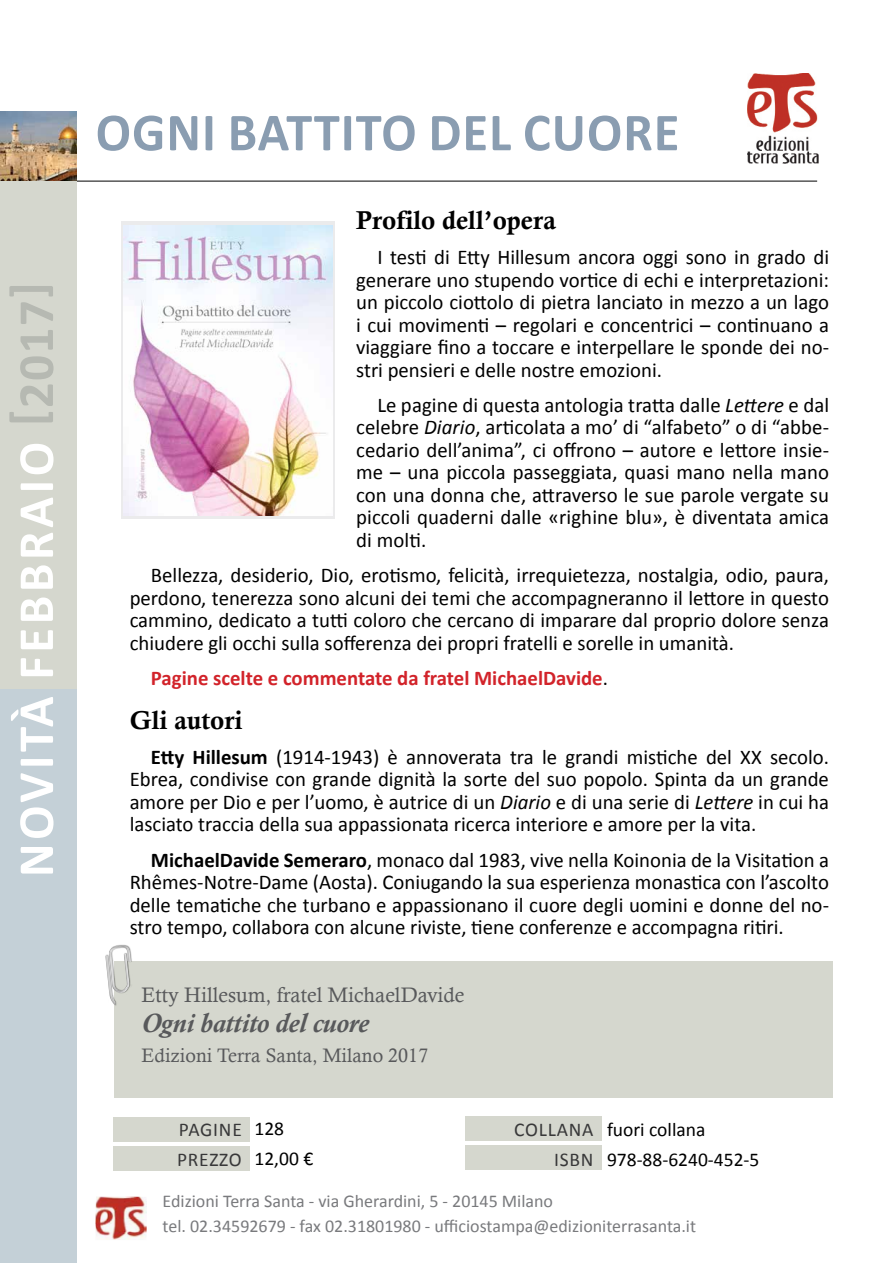
<style>
.page{position:relative;width:893px;height:1263px;background:#fff}
.page>*{position:absolute;margin:0;border:0;box-sizing:border-box;transform-origin:0 0}
.t1{font:700 54px "Calibri";letter-spacing:.02em;color:#8a9db1}
.t2{font:700 51px "Calibri";letter-spacing:.07em;color:#fff}
.t3{font:700 51px "Calibri";color:#b6b9b2}
.t4{font:italic 700 27px "Calisto";letter-spacing:-.01em;color:#58595b}
.t5{font:25.8px "Calis MT Bol";color:#000}
.t6{font:21px/22.5px "Calibri";color:#000;text-align:justify}
.t7{font:700 21px "Calibri";color:#d2232a}
.t8{font:21px "Calisto";color:#58595b}
.t9{font:19.5px/30px "Calibri";color:#000}
.t10{font:19.5px "Calisto";color:#58595b}
.t11{font:19.5px/29.5px "Calibri";letter-spacing:.04em;color:#383839}
.t12{font:18px/25.2px "Calibri";color:#797a7d}
.s1{font-style:italic}
.s2{font-weight:400;color:#000}
.s3{font-weight:700}
</style>
<div class="page">
<img style="left:95px;top:1196px;width:52px;height:44px">
<img style="left:748px;top:73px;width:71px;height:90px">
<img style="left:0;top:111px;width:77px;height:52px">
<div style="left:0;top:689px;width:77px;height:574px;background:#c4d0d7"></div>
<hr style="left:77px;top:181px;width:740px;height:1px;background:#000">
<div style="left:0;top:163px;width:77px;height:526px;background:#d5d7ce"></div>
<div style="left:114px;top:961px;width:719px;height:136px;background:#d5d7ce"></div>
<div style="left:105px;top:945px;width:27px;height:62px;background:#000;opacity:.43"></div>
<img style="left:105px;top:945px;width:26px;height:60px">
<div style="left:465px;top:1145px;width:137px;height:25px;background:#d5d7ce"></div>
<div style="left:465px;top:1116px;width:137px;height:25px;background:#d5d7ce"></div>
<div style="left:114px;top:1146px;width:136px;height:25px;background:#d5d7ce"></div>
<div style="left:114px;top:1117px;width:136px;height:25px;background:#d5d7ce"></div>
<svg style="left:121px;top:221px;width:214px;height:298px;background:#eaecee"></svg>
<img style="left:123px;top:226px;width:209px;height:290px">
<h2 class="t3" style="left:-3px;top:299px;width:18px;rotate:-90deg">[</h2>
<h2 class="t3" style="left:3px;top:408px;width:110px;rotate:-90deg">2017</h2>
<h2 class="t3" style="left:-3px;top:426px;width:18px;rotate:-90deg">]</h2>
<h2 class="t2" style="left:3px;top:877px;width:437px;rotate:-90deg">NOVITÀ FEBBRAIO</h2>
<h1 class="t1" style="left:96px;top:98px;width:585px">OGNI BATTITO DEL CUORE</h1>
<p class="t5" style="left:356px;top:205px;width:201px">Profilo dell’opera</p>
<p class="t6" style="left:356px;top:246px;width:474px;text-indent:21px">I testi di Etty Hillesum ancora oggi sono in grado di generare uno stupendo vortice di echi e interpretazioni: un piccolo ciottolo di pietra lanciato in mezzo a un lago i cui movimenti – regolari e concentrici – continuano a</p>
<p class="t6" style="left:356px;top:358px;width:307px">stri pensieri e delle nostre emozioni.</p>
<p class="t6" style="left:356px;top:336px;width:475px">viaggiare fino a toccare e interpellare le sponde dei no-</p>
<p class="t6" style="left:377px;top:394px;width:453px">Le pagine di questa antologia tratta dalle <span class="s1">Lettere</span> e dal</p>
<p class="t6" style="left:356px;top:416px;width:475px">celebre <span class="s1">Diario</span>, articolata a mo’ di “alfabeto” o di “abbe-</p>
<p class="t6" style="left:356px;top:439px;width:475px">cedario dell’anima ,” ci offrono – autore e lettore insie-</p>
<p class="t6" style="left:356px;top:461px;width:474px">me – una piccola passeggiata, quasi mano nella mano</p>
<p class="t6" style="left:356px;top:484px;width:474px">con una donna che, attraverso le sue parole vergate su piccoli quaderni dalle «righine blu è,» diventata amica di molti.</p>
<p class="t6" style="left:130px;top:564px;width:701px;text-indent:21px">Bellezza, desiderio, Dio, erotismo, felicità, irrequietezza, nostalgia, odio, paura, perdono, tenerezza sono alcuni dei temi che accompagneranno il lettore in questo cammino, dedicato a tutti coloro che cercano di imparare dal proprio dolore senza chiudere gli occhi sulla sofferenza dei propri fratelli e sorelle in umanità.</p>
<p class="t7" style="left:151px;top:664px;width:459px">Pagine scelte e commentate da fratel MichaelDavide<span class="s2">.</span></p>
<p class="t5" style="left:130px;top:705px;width:114px">Gli autori</p>
<p class="t6" style="left:130px;top:746px;width:701px;text-indent:21px"><span class="s3">Etty Hillesum</span> (1914-1943) è annoverata tra le grandi mistiche del XX secolo.<br>Ebrea, condivise con grande dignità la sorte del suo popolo. Spinta da un grande amore per Dio e per ’l uomo è, autrice di un <span class="s1">Diario</span> e di una serie di <span class="s1">Lettere</span> in cui ha lasciato traccia della sua appassionata ricerca interiore e amore per la vita.</p>
<p class="t6" style="left:130px;top:848px;width:701px;text-align:right"><span class="s3">MichaelDavide Semeraro</span>, monaco dal 1983, vive nella Koinonia de la Visitation a<br>Rhêmes-Notre-Dame (Aosta .) Coniugando la sua esperienza monastica con ’l ascolto</p>
<p class="t6" style="left:130px;top:916px;width:656px">stro tempo, collabora con alcune riviste, tiene conferenze e accompagna ritiri.</p>
<p class="t6" style="left:130px;top:893px;width:701px">delle tematiche che turbano e appassionano il cuore degli uomini e donne del no-</p>
<p class="t8" style="left:142px;top:982px;width:324px">Etty Hillesum, fratel MichaelDavide</p>
<p class="t4" style="left:142px;top:1007px;width:229px">Ogni battito del cuore</p>
<p class="t10" style="left:142px;top:1043px;width:288px">Edizioni Terra Santa, Milano 2017</p>
<p class="t11" style="left:177px;top:1115px;width:66px">PAGINE<br>PREZZO</p>
<p class="t9" style="left:254px;top:1114px;width:60px">128<br>12,00 €</p>
<p class="t9" style="left:607px;top:1115px;width:154px">fuori collana<br>978-88-6240-452-5</p>
<p class="t11" style="left:514px;top:1115px;width:81px;text-align:right">COLLANA<br>ISBN</p>
<p class="t12" style="left:163px;top:1188px;width:535px">Edizioni Terra Santa - via Gherardini -5, 20145 Milano<br>tel. 02.34592679 - fax 02.31801980 - ufficiostampa@edizioniterrasanta i t.</p>
</div>
